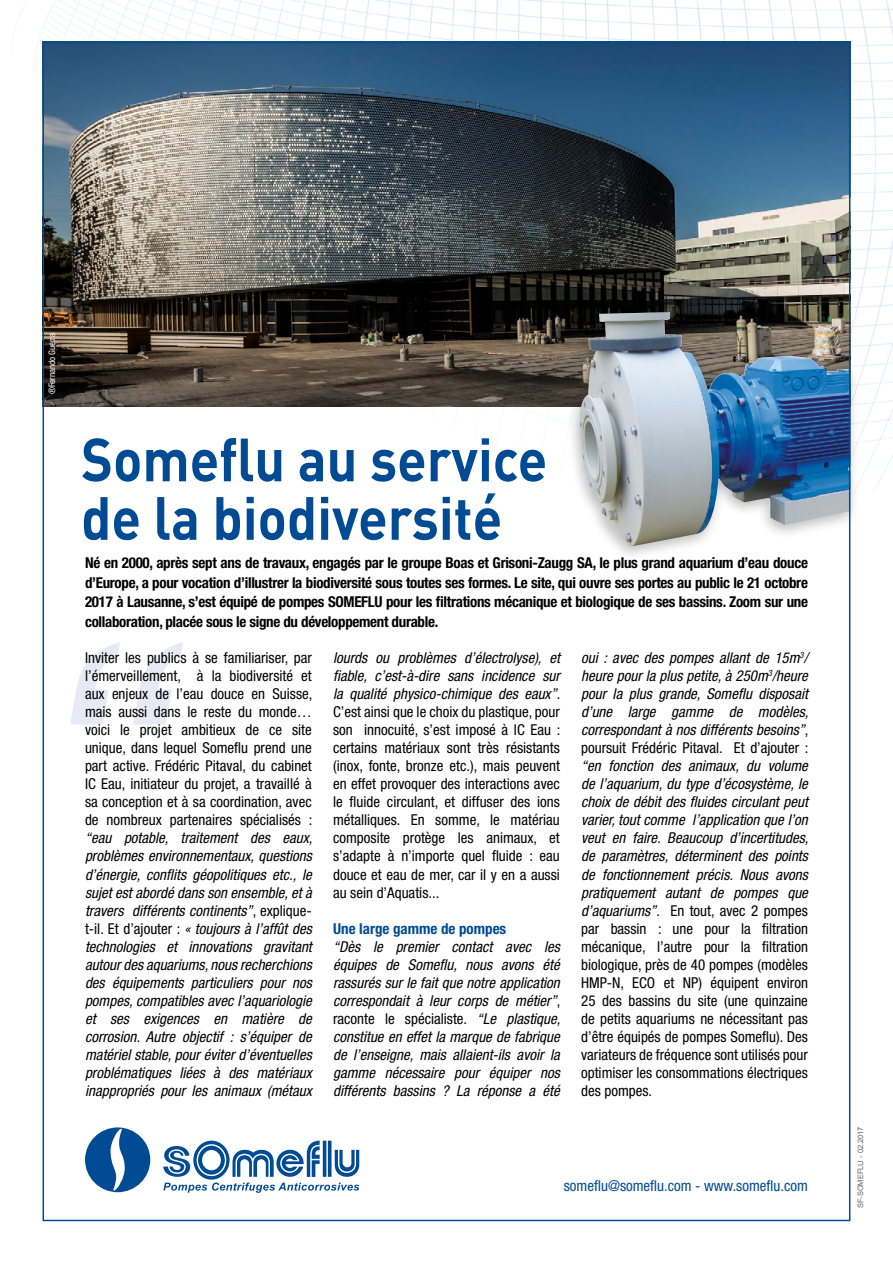
<style>
.page{position:relative;width:893px;height:1263px;background:#fff}
.page>*{position:absolute;margin:0;border:0;box-sizing:border-box;transform-origin:0 0}
.t1{font:700 60px/58.5px "DIN";color:#004b93;scale:.9 1}
.t2{font:condensed 15px/18px "Helvetica Neue LT Pro";color:#000;text-align:justify}
.t3{font:italic condensed 15px/18px "Helvetica Neue LT Pro";color:#000;text-align:justify}
.t4{font:700 condensed 15px/19.5px "Helvetica Neue LT Pro";letter-spacing:-.02em;color:#000;text-align:justify}
.t5{font:condensed 15px "Helvetica Neue";color:#004b93}
.t6{font:700 condensed 15px "Helvetica Neue LT Pro";color:#004b93}
.t7{font:condensed 9px "Helvetica Neue LT Pro";letter-spacing:-.01em;color:#fff}
.t8{font:7.5px "Arial";color:#646363}
.s1{font-style:normal}
.s2{font-style:italic}
</style>
<div class="page">
<img style="left:15px;top:0;width:878px;height:615px">
<svg style="left:70px;top:642px;width:113px;height:82px"></svg>
<div style="left:85px;top:1127px;width:65px;height:65px;background:#004b93;border-radius:50%"></div>
<svg style="left:111px;top:1129px;width:14px;height:61px"></svg>
<svg style="left:163px;top:1141px;width:196px;height:52px"></svg>
<img style="left:46px;top:45px;width:801px;height:361px">
<div style="left:566px;top:306px;width:293px;height:256px;background:#000;opacity:.25"></div>
<img style="left:574px;top:312px;width:273px;height:235px">
<p class="t7" style="left:47px;top:394px;width:63px;rotate:-90deg">®Fernando Guerra</p>
<h1 class="t1" style="left:81px;top:428px;width:519px">Someflu au service de la biodiversité</h1>
<p class="t4" style="left:85px;top:553px;width:724px">Né en 2000, après sept ans de travaux, engagés par le groupe Boas et Grisoni-Zaugg SA, le plus grand aquarium d’eau douce d’Europe, a pour vocation d’illustrer la biodiversité sous toutes ses formes. Le site, qui ouvre ses portes au public le 21 octobre 2017 à Lausanne, s’est équipé de pompes SOMEFLU pour les filtrations mécanique et biologique de ses bassins. Zoom sur une collaboration, placée sous le signe du développement durable.</p>
<p class="t2" style="left:85px;top:649px;width:229px">Inviter les publics à se familiariser, par l’émerveillement, à la biodiversité et aux enjeux de l’eau douce en Suisse, mais aussi dans le reste du monde… voici le projet ambitieux de ce site unique, dans lequel Someflu prend une part active. Frédéric Pitaval, du cabinet IC Eau, initiateur du projet, a travaillé à sa conception et à sa coordination, avec de nombreux partenaires spécialisés :</p>
<p class="t3" style="left:85px;top:829px;width:229px">“eau potable, traitement des eaux, problèmes environnementaux, questions d’énergie, conflits géopolitiques etc., le sujet est abordé dans son ensemble, et à travers différents continents”<span class="s1">, explique&shy;t-il. Et d’ajouter :</span> « toujours à l’affût des technologies et innovations gravitant autour des aquariums, nous recherchions des équipements particuliers pour nos pompes, compatibles avec l’aquariologie et ses exigences en matière de corrosion. Autre objectif : s’équiper de matériel stable, pour éviter d’éventuelles problématiques liées à des matériaux inappropriés pour les animaux (métaux</p>
<p class="t2" style="left:333px;top:649px;width:229px"><span class="s2">lourds ou problèmes d’électrolyse), et fiable, c’est-à-dire sans incidence sur la qualité physico-chimique des eaux”</span>.<br>C’est ainsi que le choix du plastique, pour son innocuité, s’est imposé à IC Eau : certains matériaux sont très résistants (inox, fonte, bronze etc.), mais peuvent en effet provoquer des interactions avec le fluide circulant, et diffuser des ions métalliques. En somme, le matériau composite protège les animaux, et s’adapte à n’importe quel fluide : eau douce et eau de mer, car il y en a aussi au sein d’Aquatis...</p>
<p class="t6" style="left:333px;top:919px;width:175px">Une large gamme de pompes</p>
<p class="t3" style="left:333px;top:937px;width:229px">“Dès le premier contact avec les équipes de Someflu, nous avons été rassurés sur le fait que notre application correspondait à leur corps de métier”<span class="s1">, raconte le spécialiste.</span> “Le plastique, constitue en effet la marque de fabrique de l’enseigne, mais allaient-ils avoir la gamme nécessaire pour équiper nos différents bassins ? La réponse a été</p>
<p class="t3" style="left:581px;top:649px;width:229px">oui : avec des pompes allant de 15m<sup>3</sup>/ heure pour la plus petite, à 250m<sup>3</sup>/heure pour la plus grande, Someflu disposait d’une large gamme de modèles, correspondant à nos différents besoins”<span class="s1">, poursuit Frédéric Pitaval. Et d’ajouter :</span></p>
<p class="t2" style="left:581px;top:757px;width:229px"><span class="s2">“en fonction des animaux, du volume de l’aquarium, du type d’écosystème, le choix de débit des fluides circulant peut varier, tout comme l’application que l’on veut en faire. Beaucoup d’incertitudes, de paramètres, déterminent des points de fonctionnement précis. Nous avons pratiquement autant de pompes que d’aquariums”</span>. En tout, avec 2 pompes par bassin : une pour la filtration mécanique, l’autre pour la filtration biologique, près de 40 pompes (modèles HMP-N, ECO et NP) équipent environ 25 des bassins du site (une quinzaine de petits aquariums ne nécessitant pas d’être équipés de pompes Someflu). Des variateurs de fréquence sont utilisés pour optimiser les consommations électriques des pompes.</p>
<p class="t5" style="left:564px;top:1177px;width:246px">someflu@someflu.com - www.someflu.com</p>
<p class="t8" style="left:855px;top:1208px;width:84px;rotate:-90deg">SF-SOMEFLU - 02.2017</p>
</div>
